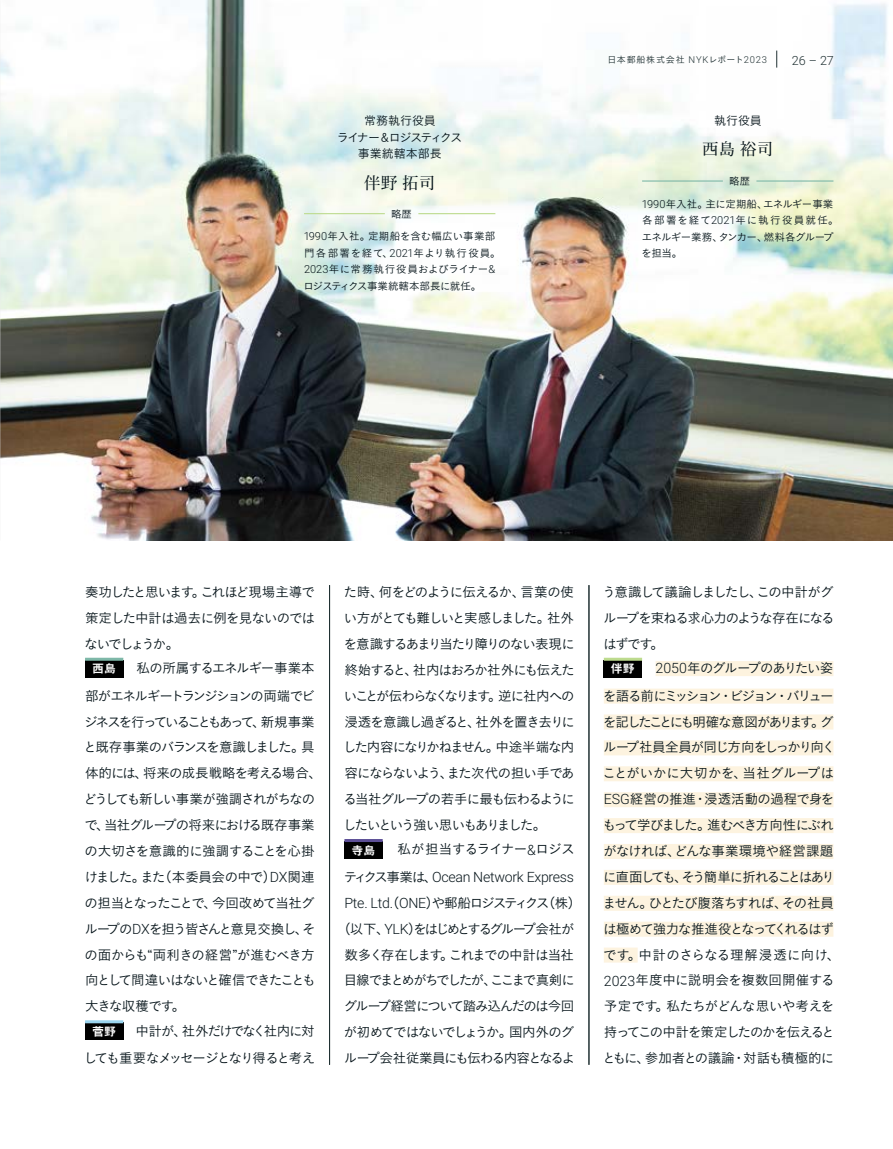
<style>
.page{position:relative;width:893px;height:1149px;background:#fff}
.page>*{position:absolute;margin:0;border:0;box-sizing:border-box;transform-origin:0 0}
.t1{font:500 16.5px "Yu Min Pr 6 N";letter-spacing:.015em;color:#07151b}
.t2{font:300 14.1px "Roboto";letter-spacing:-.02em;color:#07151b}
.t3{font:13.5px/26px "Koburina Go Std N W3";letter-spacing:-.085em;color:#07151b;text-align:justify}
.t4{font:13.5px/26px "Koburina Go Std N W3";letter-spacing:-.06em;color:#07151b}
.t5{font:13.5px/26px "Koburina Go Std N W3";letter-spacing:-.115em;color:#07151b;text-align:center}
.t6{font:13.5px/27.5px "Koburina Go Std N W3";letter-spacing:-.13em;color:#07151b;text-align:right}
.t7{font:13.5px "Koburina Go Std N W3";letter-spacing:-.055em;color:#07151b}
.t8{font:300 12.6px "Roboto";color:#1f3032}
.t9{font:12px "Koburina Go Std N W3";color:#07151b}
.t10{font:12px "Koburina Go Std N W3";letter-spacing:-.13em;color:#07151b}
.t11{font:12px "Midashi Go Pr 6 N MB31";color:#fff}
.t12{font:10.5px/16.5px "Koburina Go Std N W3";color:#07151b}
.t13{font:10.5px/22.5px "Koburina Go Std N W3";letter-spacing:.02em;color:#07151b;text-align:center}
.t14{font:9px "Koburina Go Std N W3";letter-spacing:.09em;color:#1f3032}
.s1{font-family:"Roboto";font-weight:300;font-size:10.95px}
.s2{font-family:"Roboto";font-weight:300;font-size:9.45px}
.s3{font-family:"Midashi Go Pr 6 N MB31";font-size:12px;color:#fff}
.s4{font-family:"Roboto";font-weight:300;font-size:14.1px}
.s5{font-family:"Koburina Go Std N W3";font-weight:400;font-size:13.5px}
</style>
<div class="page">
<img style="left:1px;top:0;width:892px;height:540px">
<img style="left:0;top:0;width:1px;height:540px">
<svg style="left:776px;top:51px;width:1px;height:17px"></svg>
<hr style="left:304px;top:213px;width:81px;height:1px;background:#bddb8e">
<hr style="left:418px;top:213px;width:77px;height:1px;background:#bddb8e">
<hr style="left:642px;top:180px;width:81px;height:1px;background:#7eb8a8">
<hr style="left:756px;top:180px;width:77px;height:1px;background:#7eb8a8">
<div style="left:85px;top:660px;width:38px;height:17px;background:#000"></div>
<hr style="left:85px;top:657px;width:38px;height:3px;background:#7eb8a8">
<div style="left:85px;top:1022px;width:38px;height:17px;background:#000"></div>
<hr style="left:85px;top:1019px;width:38px;height:3px;background:#9ad4ee">
<div style="left:344px;top:841px;width:39px;height:17px;background:#000"></div>
<hr style="left:344px;top:838px;width:39px;height:3px;background:#5c4e96">
<div style="left:656px;top:661px;width:177px;height:15px;background:#fdf3df"></div>
<div style="left:604px;top:688px;width:229px;height:15px;background:#fdf3df"></div>
<div style="left:604px;top:714px;width:229px;height:15px;background:#fdf3df"></div>
<div style="left:604px;top:740px;width:229px;height:15px;background:#fdf3df"></div>
<div style="left:604px;top:766px;width:229px;height:15px;background:#fdf3df"></div>
<div style="left:604px;top:792px;width:229px;height:15px;background:#fdf3df"></div>
<div style="left:604px;top:817px;width:229px;height:15px;background:#fdf3df"></div>
<div style="left:604px;top:843px;width:229px;height:15px;background:#fdf3df"></div>
<div style="left:604px;top:869px;width:229px;height:15px;background:#fdf3df"></div>
<div style="left:604px;top:895px;width:229px;height:15px;background:#fdf3df"></div>
<div style="left:604px;top:921px;width:229px;height:15px;background:#fdf3df"></div>
<div style="left:604px;top:947px;width:34px;height:15px;background:#fdf3df"></div>
<div style="left:604px;top:660px;width:38px;height:17px;background:#000"></div>
<hr style="left:604px;top:657px;width:38px;height:3px;background:#bddb8e">
<hr style="left:329px;top:585px;width:1px;height:479px;background:#1f3032">
<hr style="left:589px;top:585px;width:1px;height:479px;background:#1f3032">
<p class="t9" style="left:364px;top:112px;width:85px">常務執行役員　</p>
<p class="t10" style="left:337px;top:128px;width:127px">ライナー＆ロジスティクス</p>
<p class="t9" style="left:358px;top:145px;width:85px">事業統轄本部長</p>
<p class="t1" style="left:364px;top:167px;width:73px">伴野拓司</p>
<p class="t13" style="left:304px;top:202px;width:193px">略歴<br><span class="s1">1990</span>年入社。定期船を含む幅広い事業部</p>
<p class="t12" style="left:303px;top:244px;width:199px">門各部署を経て、<span class="s1">2021</span>年より執行役員。<br><span class="s1">2023</span>年に常務執行役員およびライナー<span class="s1">&amp;</span>ロジスティクス事業統轄本部長に就任。</p>
<p class="t14" style="left:608px;top:53px;width:161px">日本郵船株式会社 <span class="s2">NYK</span>レポート<span class="s2">2023</span></p>
<p class="t8" style="left:792px;top:51px;width:44px">26 – 27</p>
<p class="t9" style="left:714px;top:112px;width:49px">執行役員</p>
<p class="t1" style="left:702px;top:134px;width:73px">西島裕司</p>
<p class="t12" style="left:642px;top:170px;width:193px;line-height:22.5px;text-align:center">略歴<br><span class="s1">1990</span>年入社。主に定期船、エネルギー事業</p>
<p class="t12" style="left:641px;top:212px;width:199px">各部署を経て<span class="s1">2021</span>年に執行役員就任。エネルギー業務、タンカー、燃料各グループを担当。</p>
<p class="t3" style="left:85px;top:578px;width:232px">奏功したと思います。これほど現場主導で策定した中計は過去に例を見ないのではないでしょうか。</p>
<p class="t3" style="left:85px;top:654px;width:232px;line-height:27.5px;text-align:center"><span class="s3">西島</span>　私の所属するエネルギー事業本部がエネルギートランジションの両端でビ</p>
<p class="t3" style="left:84px;top:708px;width:240px;text-align:left">ジネスを行っていることもあって、新規事業と既存事業のバランスを意識しました。具体的には、将来の成長戦略を考える場合、どうしても新しい事業が強調されがちなので、当社グループの将来における既存事業の大切さを意識的に強調することを心掛けました。また（本委員会の中で）<span class="s4">DX</span>関連の担当となったことで、今回改めて当社グループの<span class="s4">DX</span>を担う皆さんと意見交換し、その面からも“両利きの経営”が進むべき方向として間違いはないと確信できたことも大きな収穫です。</p>
<p class="t11" style="left:92px;top:1021px;width:25px">菅野</p>
<p class="t3" style="left:84px;top:1016px;width:233px;line-height:27.5px;text-align:right">中計が、社外だけでなく社内に対<br>しても重要なメッセージとなり得ると考え</p>
<p class="t3" style="left:343px;top:578px;width:233px">た時、何をどのように伝えるか、言葉の使い方がとても難しいと実感しました。社外を意識するあまり当たり障りのない表現に終始すると、社内はおろか社外にも伝えたいことが伝わらなくなります。逆に社内への浸透を意識し過ぎると、社外を置き去りにした内容になりかねません。中途半端な内容にならないよう、また次代の担い手である当社グループの若手に最も伝わるようにしたいという強い思いもありました。</p>
<p class="t11" style="left:352px;top:840px;width:25px">寺島</p>
<p class="t7" style="left:397px;top:838px;width:179px">私が担当するライナー<span class="s4">&amp;</span>ロジス</p>
<p class="t2" style="left:344px;top:867px;width:232px"><span class="s5">ティクス事業は、</span>Ocean Network Express</p>
<p class="t5" style="left:337px;top:889px;width:246px"><span class="s4">Pte. Ltd.</span>（<span class="s4">ONE</span>）や郵船ロジスティクス（株）（以下、<span class="s4">YLK</span>）をはじめとするグループ会社が数多く存在します。これまでの中計は当社目線でまとめがちでしたが、ここまで真剣にグループ経営について踏み込んだのは今回が初めてではないでしょうか。国内外のグループ会社従業員にも伝わる内容となるよ</p>
<p class="t3" style="left:602px;top:578px;width:234px">う意識して議論しましたし、この中計がグループを束ねる求心力のような存在になるはずです。</p>
<p class="t11" style="left:611px;top:659px;width:25px">伴野</p>
<p class="t6" style="left:603px;top:654px;width:232px"><span class="s4">2050</span>年のグループのありたい姿<br>を語る前にミッション・ビジョン・バリュー</p>
<p class="t4" style="left:602px;top:708px;width:239px">を記したことにも明確な意図があります。グループ社員全員が同じ方向をしっかり向くことがいかに大切かを、当社グループは<br><span class="s4">ESG</span>経営の推進・浸透活動の過程で身をもって学びました。進むべき方向性にぶれがなければ、どんな事業環境や経営課題に直面しても、そう簡単に折れることはありません。ひとたび腹落ちすれば、その社員は極めて強力な推進役となってくれるはずです。中計のさらなる理解浸透に向け、<br><span class="s4">2023</span>年度中に説明会を複数回開催する予定です。私たちがどんな思いや考えを持ってこの中計を策定したのかを伝えるとともに、参加者との議論・対話も積極的に</p>
</div>
